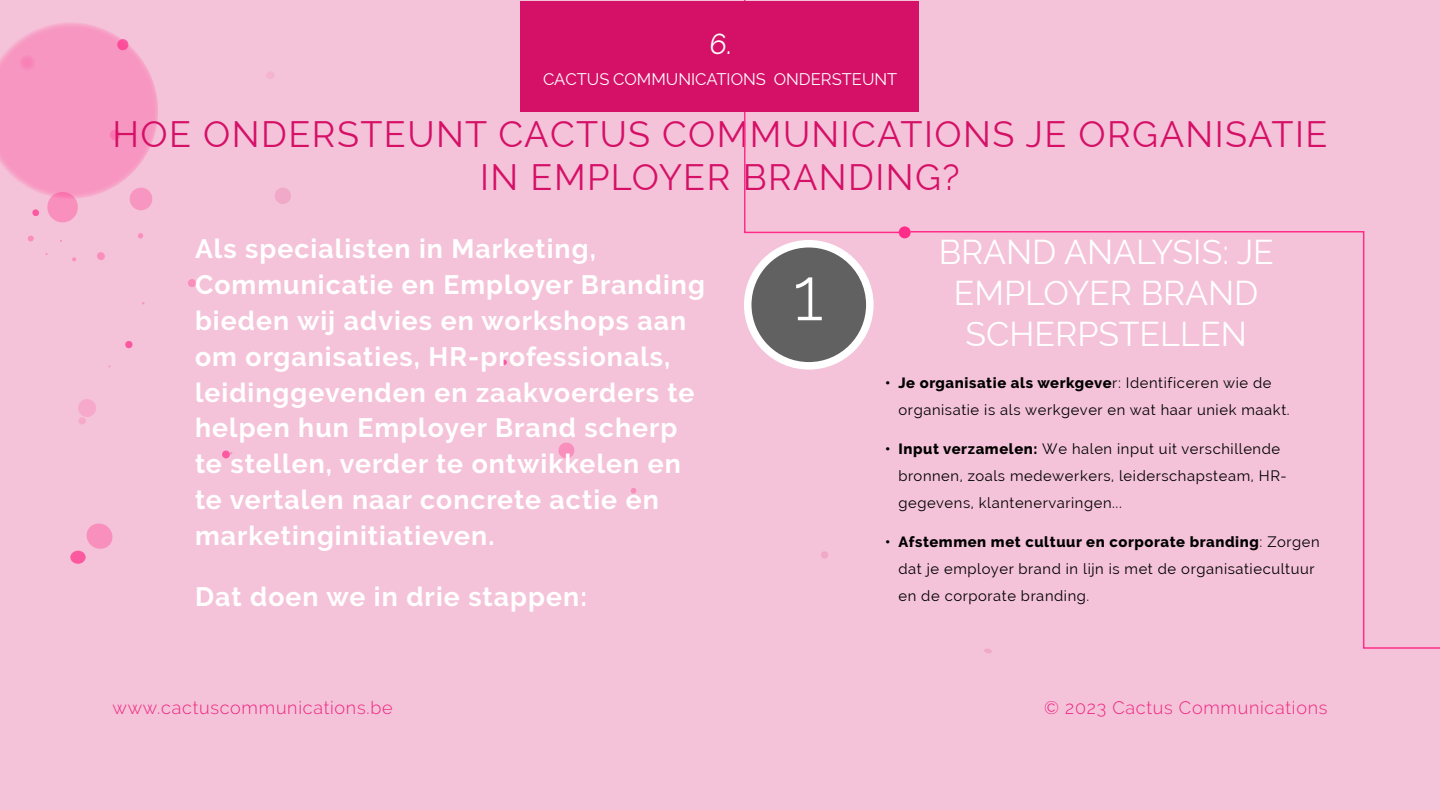
<style>
.page{position:relative;width:1440px;height:810px;background:#f5c3d9}
.page>*{position:absolute;margin:0;border:0;box-sizing:border-box;transform-origin:0 0}
.t1{font:300 75px "Raleway";color:#fff}
.t2{font:36px/43.2px "Raleway";letter-spacing:.04em;color:#d51067;text-align:center}
.t3{font:33.75px/41.2px "Raleway";color:#fff;text-align:center}
.t4{font:28.5px "Raleway";color:#fff}
.t5{font:700 26.62px/36px "Raleway";letter-spacing:.04em;color:#fff}
.t6{font:300 18px "Raleway";letter-spacing:.04em;color:#ed2480}
.t7{font:16.5px "Raleway";color:#fff}
.t8{font:14.77px/27px "Raleway";letter-spacing:.04em;color:#000}
.s1{font-weight:800}
</style>
<div class="page">
<svg style="left:138px;top:233px;width:5px;height:6px"></svg>
<svg style="left:266px;top:72px;width:8px;height:7px"></svg>
<svg style="left:86px;top:523px;width:27px;height:26px"></svg>
<div style="left:275px;top:188px;width:16px;height:16px;background:#f0a9c8;border-radius:50%"></div>
<svg style="left:188px;top:279px;width:8px;height:8px"></svg>
<svg style="left:78px;top:399px;width:18px;height:26px"></svg>
<svg style="left:558px;top:442px;width:17px;height:17px"></svg>
<svg style="left:125px;top:341px;width:8px;height:8px"></svg>
<div style="left:70px;top:551px;width:16px;height:13px;background:#fb5aa1;border-radius:50%"></div>
<div style="left:821px;top:551px;width:7px;height:8px;background:#f0a9c8;border-radius:50%"></div>
<svg style="left:501px;top:360px;width:6px;height:5px"></svg>
<svg style="left:222px;top:450px;width:10px;height:9px"></svg>
<svg style="left:72px;top:257px;width:4px;height:5px"></svg>
<svg style="left:97px;top:252px;width:8px;height:8px"></svg>
<svg style="left:0;top:23px;width:158px;height:200px"></svg>
<svg style="left:28px;top:235px;width:6px;height:7px"></svg>
<svg style="left:984px;top:650px;width:8px;height:3px"></svg>
<svg style="left:631px;top:488px;width:6px;height:6px"></svg>
<svg style="left:899px;top:226px;width:12px;height:12px"></svg>
<svg style="left:909px;top:230px;width:531px;height:420px"></svg>
<svg style="left:740px;top:0;width:166px;height:370px"></svg>
<div style="left:521px;top:1px;width:398px;height:110px;background:#d51067"></div>
<h3 class="t4" style="left:709px;top:28px;width:27px">6.</h3>
<p class="t7" style="left:543px;top:69px;width:356px">CACTUS COMMUNICATIONS ONDERSTEUNT</p>
<h2 class="t2" style="left:112px;top:113px;width:1217px">HOE ONDERSTEUNT CACTUS COMMUNICATIONS JE ORGANISATIE<br>IN EMPLOYER BRANDING?</h2>
<p class="t5" style="left:195px;top:230px;width:511px">Als specialisten in Marketing, Communicatie en Employer Branding bieden wij advies en workshops aan om organisaties, HR-professionals, leidinggevenden en zaakvoerders te helpen hun Employer Brand scherp te stellen, verder te ontwikkelen en te vertalen naar concrete actie en marketinginitiatieven.</p>
<h3 class="t5" style="left:195px;top:578px;width:393px">Dat doen we in drie stappen:</h3>
<h1 class="t1" style="left:793px;top:250px;width:32px">1</h1>
<h3 class="t3" style="left:939px;top:231px;width:337px">BRAND ANALYSIS: JE<br>EMPLOYER BRAND<br>SCHERPSTELLEN</h3>
<p class="t8" style="left:898px;top:369px;width:393px;text-indent:-13px"><span class="s1">• Je organisatie als werkgeve</span>r: Identificeren wie de organisatie is als werkgever en wat haar uniek maakt.</p>
<p class="t8" style="left:898px;top:435px;width:390px;text-indent:-13px"><span class="s1">• Input verzamelen:</span> We halen input uit verschillende bronnen, zoals medewerkers, leiderschapsteam, HR&shy;gegevens, klantenervaringen...</p>
<p class="t8" style="left:898px;top:529px;width:423px;text-indent:-13px"><span class="s1">• Afstemmen met cultuur en corporate branding</span>: Zorgen dat je employer brand in lijn is met de organisatiecultuur en de corporate branding.</p>
<p class="t6" style="left:112px;top:698px;width:282px">www.cactuscommunications.be</p>
<p class="t6" style="left:1044px;top:698px;width:285px">© 2023 Cactus Communications</p>
</div>
